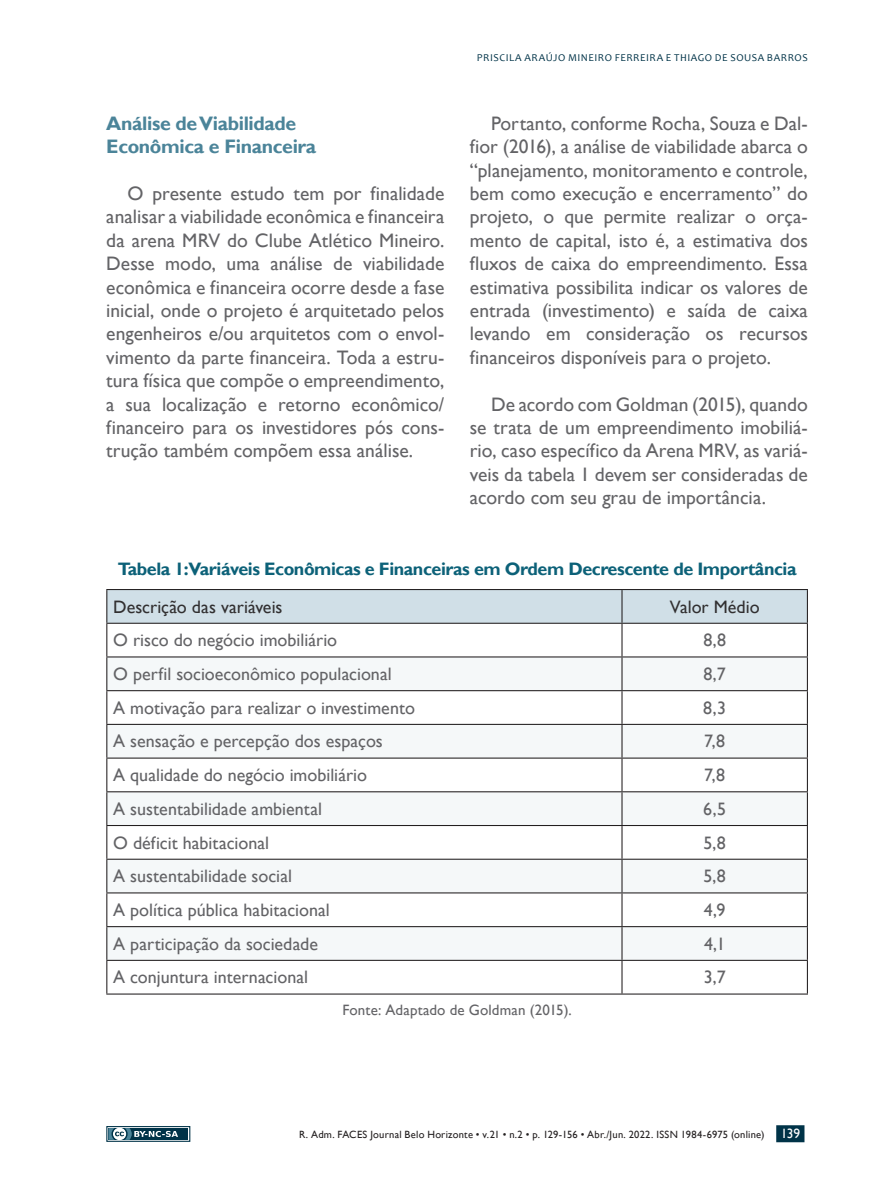
<style>
.page{position:relative;width:893px;height:1191px;background:#fff}
.page>*{position:absolute;margin:0;border:0;box-sizing:border-box;transform-origin:0 0}
.t1{font:19.5px/23.4px "Gill Sans";color:#636366;text-align:justify}
.t2{font:700 19.5px/23.4px "Gill Sans";letter-spacing:-.02em;color:#4b8499}
.t3{font:18px "Gill Sans";color:#636366}
.t4{font:700 18px "Gill Sans";letter-spacing:-.025em;color:#0c6178}
.t5{font:18px "Gill Sans";color:#312f30}
.t6{font:15px "Gill Sans";letter-spacing:.01em;color:#636366}
.t7{font:10.5px "Gill Sans";letter-spacing:.02em;color:#231f20}
.t8{font:10.5px "Candara";letter-spacing:.055em;color:#003348}
.s1{font-size:13.5px;color:#fff}
</style>
<div class="page">
<svg style="left:106px;top:1126px;width:84px;height:15px"></svg>
<div style="left:108px;top:1128px;width:80px;height:11px;background:#003348"></div>
<svg style="left:108px;top:1128px;width:70px;height:11px"></svg>
<div style="left:776px;top:1125px;width:28px;height:17px;background:#003348"></div>
<div style="left:107px;top:590px;width:700px;height:32px;background:#d0dfe7"></div>
<svg style="left:107px;top:657px;width:700px;height:302px;fill:#f5f8f9"></svg>
<hr style="left:621px;top:590px;width:1px;height:32px;background:#231f20">
<hr style="left:106px;top:624px;width:1px;height:32px;background:#231f20">
<hr style="left:621px;top:624px;width:1px;height:32px;background:#231f20">
<hr style="left:807px;top:624px;width:1px;height:32px;background:#231f20">
<hr style="left:106px;top:656px;width:516px;height:1px;background:#231f20">
<hr style="left:106px;top:657px;width:1px;height:33px;background:#231f20">
<hr style="left:622px;top:656px;width:186px;height:1px;background:#231f20">
<hr style="left:621px;top:657px;width:1px;height:33px;background:#231f20">
<hr style="left:807px;top:657px;width:1px;height:33px;background:#231f20">
<hr style="left:106px;top:690px;width:516px;height:1px;background:#231f20">
<hr style="left:106px;top:691px;width:1px;height:33px;background:#231f20">
<hr style="left:622px;top:690px;width:186px;height:1px;background:#231f20">
<hr style="left:621px;top:691px;width:1px;height:33px;background:#231f20">
<hr style="left:807px;top:691px;width:1px;height:33px;background:#231f20">
<hr style="left:106px;top:724px;width:516px;height:1px;background:#231f20">
<hr style="left:106px;top:725px;width:1px;height:32px;background:#231f20">
<hr style="left:622px;top:724px;width:186px;height:1px;background:#231f20">
<hr style="left:621px;top:725px;width:1px;height:32px;background:#231f20">
<hr style="left:807px;top:725px;width:1px;height:32px;background:#231f20">
<hr style="left:106px;top:757px;width:516px;height:1px;background:#231f20">
<hr style="left:106px;top:758px;width:1px;height:33px;background:#231f20">
<hr style="left:622px;top:757px;width:186px;height:1px;background:#231f20">
<hr style="left:621px;top:758px;width:1px;height:33px;background:#231f20">
<hr style="left:807px;top:758px;width:1px;height:33px;background:#231f20">
<hr style="left:106px;top:791px;width:516px;height:1px;background:#231f20">
<hr style="left:106px;top:792px;width:1px;height:33px;background:#231f20">
<hr style="left:622px;top:791px;width:186px;height:1px;background:#231f20">
<hr style="left:621px;top:792px;width:1px;height:33px;background:#231f20">
<hr style="left:807px;top:792px;width:1px;height:33px;background:#231f20">
<hr style="left:106px;top:825px;width:516px;height:1px;background:#231f20">
<hr style="left:106px;top:826px;width:1px;height:32px;background:#231f20">
<hr style="left:622px;top:825px;width:186px;height:1px;background:#231f20">
<hr style="left:621px;top:826px;width:1px;height:32px;background:#231f20">
<hr style="left:807px;top:826px;width:1px;height:32px;background:#231f20">
<hr style="left:106px;top:858px;width:516px;height:1px;background:#231f20">
<hr style="left:106px;top:859px;width:1px;height:33px;background:#231f20">
<hr style="left:622px;top:858px;width:186px;height:1px;background:#231f20">
<hr style="left:621px;top:859px;width:1px;height:33px;background:#231f20">
<hr style="left:807px;top:859px;width:1px;height:33px;background:#231f20">
<hr style="left:106px;top:892px;width:516px;height:1px;background:#231f20">
<hr style="left:106px;top:893px;width:1px;height:33px;background:#231f20">
<hr style="left:622px;top:892px;width:186px;height:1px;background:#231f20">
<hr style="left:621px;top:893px;width:1px;height:33px;background:#231f20">
<hr style="left:807px;top:893px;width:1px;height:33px;background:#231f20">
<hr style="left:106px;top:926px;width:516px;height:1px;background:#231f20">
<hr style="left:106px;top:927px;width:1px;height:32px;background:#231f20">
<hr style="left:622px;top:926px;width:186px;height:1px;background:#231f20">
<hr style="left:621px;top:927px;width:1px;height:32px;background:#231f20">
<hr style="left:807px;top:927px;width:1px;height:32px;background:#231f20">
<hr style="left:106px;top:959px;width:516px;height:2px;background:#231f20">
<hr style="left:106px;top:961px;width:1px;height:32px;background:#231f20">
<hr style="left:622px;top:959px;width:186px;height:2px;background:#231f20">
<hr style="left:621px;top:961px;width:1px;height:32px;background:#231f20">
<hr style="left:807px;top:961px;width:1px;height:32px;background:#231f20">
<hr style="left:106px;top:993px;width:516px;height:1px;background:#231f20">
<hr style="left:622px;top:993px;width:186px;height:1px;background:#231f20">
<hr style="left:106px;top:589px;width:516px;height:1px;background:#231f20">
<hr style="left:106px;top:590px;width:1px;height:32px;background:#231f20">
<hr style="left:622px;top:589px;width:186px;height:1px;background:#231f20">
<hr style="left:807px;top:590px;width:1px;height:32px;background:#231f20">
<hr style="left:106px;top:622px;width:516px;height:2px;background:#231f20">
<hr style="left:622px;top:622px;width:186px;height:2px;background:#231f20">
<p class="t2" style="left:106px;top:112px;width:212px">Análise de Viabilidade<br>Econômica e Financeira</p>
<p class="t1" style="left:106px;top:182px;width:340px;text-indent:21px">O presente estudo tem por finalidade analisar a viabilidade econômica e financeira da arena MRV do Clube Atlético Mineiro.<br>Desse modo, uma análise de viabilidade econômica e financeira ocorre desde a fase inicial, onde o projeto é arquitetado pelos engenheiros e/ou arquitetos com o envol&shy;vimento da parte financeira. Toda a estru&shy;tura física que compõe o empreendimento, a sua localização e retorno econômico/ financeiro para os investidores pós cons&shy;trução também compõem essa análise.</p>
<p class="t8" style="left:477px;top:51px;width:13px">PRISCILA</p>
<p class="t8" style="left:524px;top:51px;width:60px">ARAÚJO MINEIRO</p>
<p class="t8" style="left:615px;top:51px;width:12px">FERREIRA</p>
<p class="t8" style="left:666px;top:51px;width:79px">E THIAGO DE SOUSA</p>
<p class="t8" style="left:767px;top:51px;width:15px">BARROS</p>
<p class="t1" style="left:470px;top:112px;width:340px;text-indent:21px">Portanto, conforme Rocha, Souza e Dal&shy;fior (2016), a análise de viabilidade abarca o “planejamento, monitoramento e controle, bem como execução e encerramento” do projeto, o que permite realizar o orça&shy;mento de capital, isto é, a estimativa dos fluxos de caixa do empreendimento. Essa estimativa possibilita indicar os valores de entrada (investimento) e saída de caixa levando em consideração os recursos financeiros disponíveis para o projeto.</p>
<p class="t1" style="left:470px;top:393px;width:340px;text-indent:21px">De acordo com Goldman (2015), quando se trata de um empreendimento imobiliá&shy;rio, caso específico da Arena MRV, as variá&shy;veis da tabela 1 devem ser consideradas de acordo com seu grau de importância.</p>
<p class="t4" style="left:118px;top:557px;width:680px">Tabela 1:Variáveis Econômicas e Financeiras em Ordem Decrescente de Importância</p>
<p class="t5" style="left:113px;top:596px;width:171px">Descrição das variáveis</p>
<p class="t5" style="left:670px;top:596px;width:91px">Valor Médio</p>
<p class="t3" style="left:113px;top:630px;width:225px">O risco do negócio imobiliário</p>
<p class="t3" style="left:703px;top:630px;width:24px">8,8</p>
<p class="t3" style="left:113px;top:663px;width:280px">O perfil socioeconômico populacional</p>
<p class="t3" style="left:703px;top:663px;width:24px">8,7</p>
<p class="t3" style="left:113px;top:697px;width:303px">A motivação para realizar o investimento</p>
<p class="t3" style="left:703px;top:697px;width:24px">8,3</p>
<p class="t3" style="left:113px;top:731px;width:271px">A sensação e percepção dos espaços</p>
<p class="t3" style="left:704px;top:731px;width:22px">7,8</p>
<p class="t3" style="left:113px;top:764px;width:255px">A qualidade do negócio imobiliário</p>
<p class="t3" style="left:704px;top:764px;width:22px">7,8</p>
<p class="t3" style="left:113px;top:798px;width:210px">A sustentabilidade ambiental</p>
<p class="t3" style="left:703px;top:798px;width:24px">6,5</p>
<p class="t3" style="left:113px;top:832px;width:157px">O déficit habitacional</p>
<p class="t3" style="left:703px;top:832px;width:24px">5,8</p>
<p class="t3" style="left:113px;top:865px;width:180px">A sustentabilidade social</p>
<p class="t3" style="left:703px;top:865px;width:24px">5,8</p>
<p class="t3" style="left:113px;top:899px;width:218px">A política pública habitacional</p>
<p class="t3" style="left:704px;top:899px;width:23px">4,9</p>
<p class="t3" style="left:113px;top:933px;width:206px">A participação da sociedade</p>
<p class="t3" style="left:704px;top:933px;width:23px">4,1</p>
<p class="t3" style="left:113px;top:967px;width:196px">A conjuntura internacional</p>
<p class="t3" style="left:704px;top:967px;width:23px">3,7</p>
<p class="t6" style="left:342px;top:1001px;width:231px">Fonte: Adaptado de Goldman (2015).</p>
<p class="t7" style="left:299px;top:1128px;width:503px">R. Adm. FACES Journal Belo Horizonte • v.21 • n.2 • p. 129-156 • Abr./Jun. 2022. ISSN 1984-6975 (online) <span class="s1">139</span></p>
</div>
